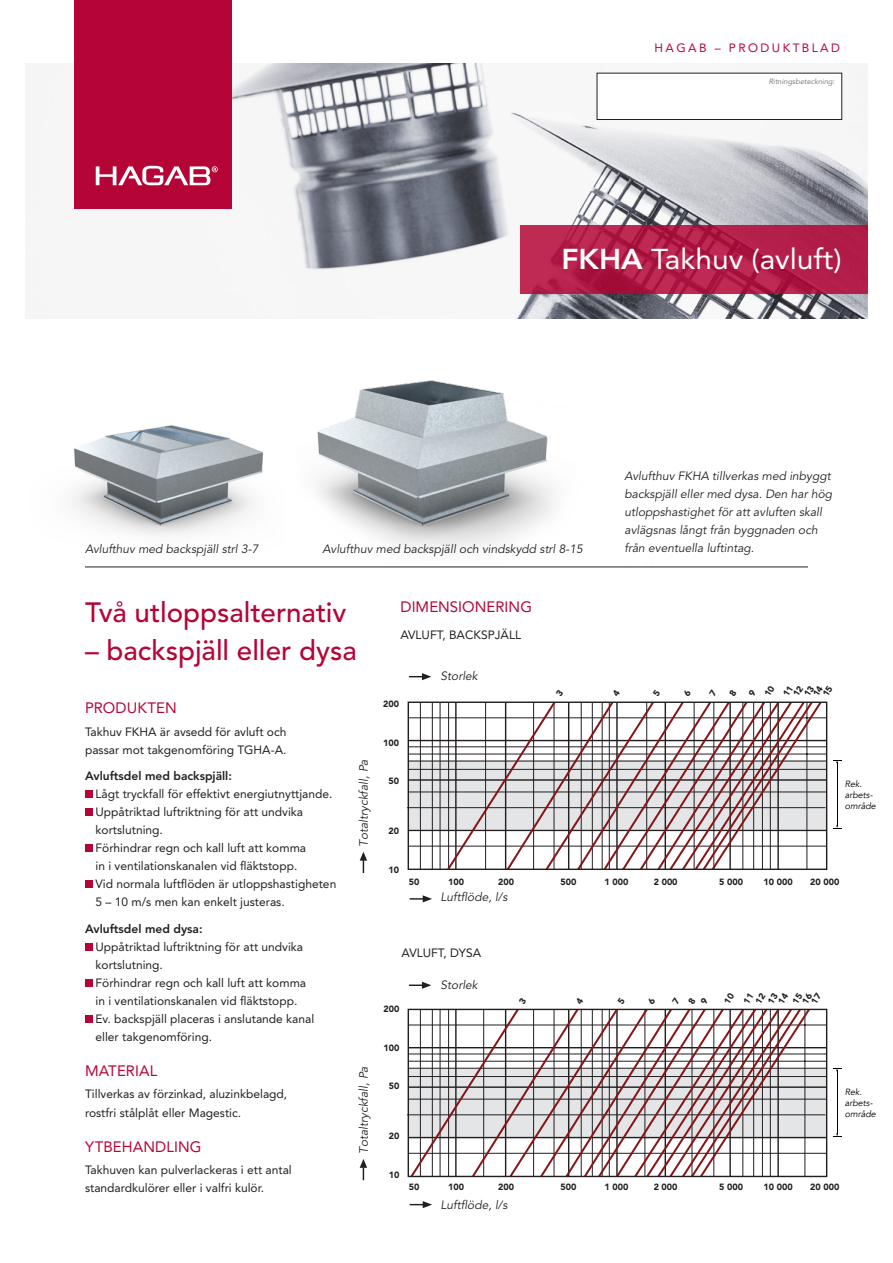
<style>
.page{position:relative;width:893px;height:1263px;background:#fff}
.page>*{position:absolute;margin:0;border:0;box-sizing:border-box;transform-origin:0 0}
.t1{font:28.5px "Avenir LT Std";color:#fff;scale:1.05 1}
.t2{font:500 27.75px "Avenir LT Std";color:#b50536}
.t3{font:15px "Avenir LT Std";letter-spacing:.005em;color:#b50536}
.t4{font:12px/18px "Avenir LT Std";color:#231f20}
.t5{font:italic 12px/18px "Avenir LT Std";color:#231f20}
.t6{font:800 12px "Avenir LT Std";color:#231f20}
.t7{font:12px "Avenir LT Std";letter-spacing:.2em;color:#b50536}
.t8{font:900 9px/15.6px "Avenir LT Std";color:#231f20}
.t9{font:italic 9px/10.8px "Avenir";color:#000}
.t10{font:italic 7.5px "Avenir LT Std";color:#6c6d70}
.s1{font-weight:800}
</style>
<div class="page">
<img style="left:72px;top:425px;width:213px;height:142px">
<img style="left:295px;top:380px;width:360px;height:187px">
<img style="left:232px;top:64px;width:635px;height:255px">
<hr style="left:85px;top:567px;width:723px;height:1px;background:#231f20">
<div style="left:74px;top:0;width:158px;height:209px;background:#b50536"></div>
<svg style="left:96px;top:166px;width:122px;height:19px"></svg>
<div style="left:85px;top:791px;width:7px;height:7px;background:#b50536"></div>
<div style="left:85px;top:809px;width:7px;height:7px;background:#b50536"></div>
<div style="left:85px;top:845px;width:7px;height:7px;background:#b50536"></div>
<div style="left:85px;top:881px;width:7px;height:7px;background:#b50536"></div>
<div style="left:85px;top:943px;width:7px;height:8px;background:#b50536"></div>
<div style="left:85px;top:979px;width:7px;height:8px;background:#b50536"></div>
<div style="left:85px;top:1015px;width:7px;height:8px;background:#b50536"></div>
<svg style="left:520px;top:225px;width:347px;height:68px;background:#b31e48"></svg>
<div style="left:408px;top:760px;width:419px;height:69px;background:#e4e5e7"></div>
<svg style="left:360px;top:852px;width:7px;height:21px"></svg>
<svg style="left:410px;top:895px;width:22px;height:7px"></svg>
<svg style="left:409px;top:673px;width:22px;height:7px"></svg>
<hr style="left:409px;top:830px;width:418px;height:1px;background:#231f20">
<hr style="left:408px;top:846px;width:419px;height:1px;background:#231f20">
<hr style="left:407px;top:807px;width:418px;height:1px;background:#231f20">
<hr style="left:408px;top:792px;width:419px;height:1px;background:#231f20">
<hr style="left:408px;top:769px;width:419px;height:1px;background:#231f20">
<hr style="left:408px;top:761px;width:419px;height:1px;background:#231f20">
<hr style="left:408px;top:746px;width:419px;height:1px;background:#231f20">
<hr style="left:432px;top:702px;width:1px;height:167px;background:#231f20">
<hr style="left:420px;top:702px;width:1px;height:167px;background:#231f20">
<hr style="left:408px;top:754px;width:419px;height:1px;background:#231f20">
<hr style="left:408px;top:717px;width:419px;height:1px;background:#231f20">
<hr style="left:409px;top:740px;width:418px;height:1px;background:#231f20">
<hr style="left:409px;top:779px;width:418px;height:2px;background:#231f20">
<svg style="left:435px;top:703px;width:390px;height:165px"></svg>
<div style="left:408px;top:701px;width:419px;height:169px;border:1px solid #231f20"></div>
<svg style="left:360px;top:1159px;width:7px;height:21px"></svg>
<svg style="left:410px;top:1201px;width:22px;height:7px"></svg>
<svg style="left:409px;top:982px;width:22px;height:7px"></svg>
<hr style="left:409px;top:1137px;width:418px;height:1px;background:#231f20">
<hr style="left:408px;top:1153px;width:419px;height:1px;background:#231f20">
<hr style="left:407px;top:1114px;width:418px;height:1px;background:#231f20">
<hr style="left:408px;top:1099px;width:419px;height:1px;background:#231f20">
<hr style="left:408px;top:1076px;width:419px;height:1px;background:#231f20">
<hr style="left:408px;top:1068px;width:419px;height:1px;background:#231f20">
<hr style="left:408px;top:1054px;width:419px;height:1px;background:#231f20">
<hr style="left:408px;top:1061px;width:419px;height:1px;background:#231f20">
<hr style="left:408px;top:1025px;width:419px;height:1px;background:#231f20">
<hr style="left:409px;top:1047px;width:418px;height:1px;background:#231f20">
<hr style="left:409px;top:1086px;width:418px;height:2px;background:#231f20">
<svg style="left:410px;top:1011px;width:410px;height:164px"></svg>
<div style="left:408px;top:1009px;width:419px;height:168px;border:1px solid #231f20"></div>
<svg style="left:833px;top:825px;width:8px;height:4px"></svg>
<hr style="left:837px;top:762px;width:1px;height:64px;background:#000">
<svg style="left:833px;top:1133px;width:8px;height:4px"></svg>
<hr style="left:837px;top:1070px;width:1px;height:64px;background:#000">
<div style="left:597px;top:73px;width:245px;height:46px;background:#fff"></div>
<div style="left:597px;top:73px;width:245px;height:47px;border:1px solid #231f20"></div>
<p class="t7" style="left:655px;top:40px;width:187px">HAGAB – PRODUKTBLAD</p>
<p class="t10" style="left:769px;top:77px;width:68px">Ritningsbeteckning:</p>
<h1 class="t1" style="left:561px;top:243px;width:269px"><span class="s1">FKHA</span> Takhuv (avluft)</h1>
<p class="t5" style="left:85px;top:541px;width:175px">Avlufthuv med backspjäll strl 3-7</p>
<p class="t5" style="left:323px;top:541px;width:262px">Avlufthuv med backspjäll och vindskydd strl 8-15</p>
<p class="t5" style="left:624px;top:467px;width:209px">Avlufthuv FKHA tillverkas med inbyggt backspjäll eller med dysa. Den har hög utloppshastighet för att avluften skall avlägsnas långt från byggnaden och från eventuella luftintag.</p>
<h2 class="t2" style="left:85px;top:596px;width:263px">Två utloppsalternativ</h2>
<h2 class="t2" style="left:85px;top:635px;width:273px">– backspjäll eller dysa</h2>
<p class="t3" style="left:85px;top:699px;width:93px">PRODUKTEN</p>
<p class="t4" style="left:85px;top:723px;width:203px">Takhuv FKHA är avsedd för avluft och passar mot takgenomföring TGHA-A.</p>
<p class="t6" style="left:85px;top:769px;width:148px">Avluftsdel med backspjäll:</p>
<p class="t4" style="left:96px;top:785px;width:242px">Lågt tryckfall för effektivt energiutnyttjande.<br>Uppåtriktad luftriktning för att undvika kortslutning.<br>Förhindrar regn och kall luft att komma<br>in i ventilationskanalen vid fläktstopp.<br>Vid normala luftflöden är utloppshastigheten 5 – 10 m/s men kan enkelt justeras.</p>
<p class="t6" style="left:85px;top:921px;width:119px">Avluftsdel med dysa:</p>
<p class="t4" style="left:96px;top:938px;width:220px">Uppåtriktad luftriktning för att undvika kortslutning.<br>Förhindrar regn och kall luft att komma in i ventilationskanalen vid fläktstopp.<br>Ev. backspjäll placeras i anslutande kanal eller takgenomföring.</p>
<p class="t3" style="left:85px;top:1062px;width:74px">MATERIAL</p>
<p class="t4" style="left:85px;top:1085px;width:204px">Tillverkas av förzinkad, aluzinkbelagd, rostfri stålplåt eller Magestic.</p>
<p class="t3" style="left:85px;top:1138px;width:118px">YTBEHANDLING</p>
<p class="t4" style="left:85px;top:1161px;width:208px">Takhuven kan pulverlackeras i ett antal standardkulörer eller i valfri kulör.</p>
<p class="t5" style="left:355px;top:847px;width:89px;rotate:-90deg">Totaltryckfall, Pa</p>
<p class="t5" style="left:355px;top:1154px;width:89px;rotate:-90deg">Totaltryckfall, Pa</p>
<p class="t3" style="left:400px;top:598px;width:133px">DIMENSIONERING</p>
<p class="t4" style="left:400px;top:625px;width:122px">AVLUFT, BACKSPJÄLL</p>
<p class="t8" style="left:383px;top:696px;width:17px">200</p>
<p class="t8" style="left:383px;top:735px;width:17px">100</p>
<p class="t5" style="left:441px;top:667px;width:39px">Storlek</p>
<p class="t8" style="left:765px;top:683px;width:12px;text-indent:-10px;rotate:-57deg">10<br>11</p>
<p class="t8" style="left:795px;top:688px;width:12px;line-height:9.3px;text-indent:-6px;rotate:-57deg">12<br>13</p>
<p class="t8" style="left:812px;top:693px;width:17px;line-height:8.1px;text-align:center;rotate:-57deg">14<br>15</p>
<p class="t8" style="left:388px;top:773px;width:12px">50</p>
<p class="t8" style="left:388px;top:823px;width:12px">20</p>
<p class="t8" style="left:388px;top:862px;width:12px">10</p>
<p class="t9" style="left:845px;top:778px;width:33px">Rek. arbets&shy;område</p>
<p class="t8" style="left:409px;top:874px;width:12px">50</p>
<p class="t8" style="left:448px;top:874px;width:17px">100</p>
<p class="t8" style="left:498px;top:874px;width:17px">200</p>
<p class="t8" style="left:560px;top:874px;width:17px">500</p>
<p class="t8" style="left:604px;top:874px;width:25px">1 000</p>
<p class="t8" style="left:654px;top:874px;width:25px">2 000</p>
<p class="t8" style="left:719px;top:874px;width:25px">5 000</p>
<p class="t8" style="left:763px;top:874px;width:31px">10 000</p>
<p class="t8" style="left:810px;top:874px;width:31px">20 000</p>
<p class="t5" style="left:441px;top:889px;width:68px">Luftflöde, l/s</p>
<p class="t4" style="left:401px;top:944px;width:81px">AVLUFT, DYSA</p>
<p class="t8" style="left:383px;top:1001px;width:17px">200</p>
<p class="t8" style="left:383px;top:1040px;width:17px">100</p>
<p class="t5" style="left:441px;top:976px;width:39px">Storlek</p>
<p class="t8" style="left:725px;top:990px;width:12px;line-height:16px;text-indent:-10px;rotate:-57deg">10<br>11</p>
<p class="t8" style="left:757px;top:995px;width:12px;line-height:10.4px;text-indent:-7px;rotate:-57deg">12<br>13</p>
<p class="t8" style="left:779px;top:993px;width:12px;line-height:11.9px;text-indent:-8px;rotate:-57deg">14<br>15</p>
<p class="t8" style="left:801px;top:1001px;width:17px;line-height:7.5px;text-align:center;rotate:-57deg">16<br>17</p>
<p class="t8" style="left:389px;top:1078px;width:12px">50</p>
<p class="t8" style="left:389px;top:1128px;width:12px">20</p>
<p class="t8" style="left:389px;top:1167px;width:12px">10</p>
<p class="t9" style="left:845px;top:1087px;width:33px">Rek. arbets&shy;område</p>
<p class="t8" style="left:409px;top:1179px;width:12px">50</p>
<p class="t8" style="left:448px;top:1179px;width:17px">100</p>
<p class="t8" style="left:498px;top:1179px;width:17px">200</p>
<p class="t8" style="left:560px;top:1179px;width:17px">500</p>
<p class="t8" style="left:604px;top:1179px;width:25px">1 000</p>
<p class="t8" style="left:654px;top:1179px;width:25px">2 000</p>
<p class="t8" style="left:719px;top:1179px;width:25px">5 000</p>
<p class="t8" style="left:763px;top:1179px;width:31px">10 000</p>
<p class="t8" style="left:810px;top:1179px;width:31px">20 000</p>
<p class="t5" style="left:441px;top:1196px;width:68px">Luftflöde, l/s</p>
</div>
